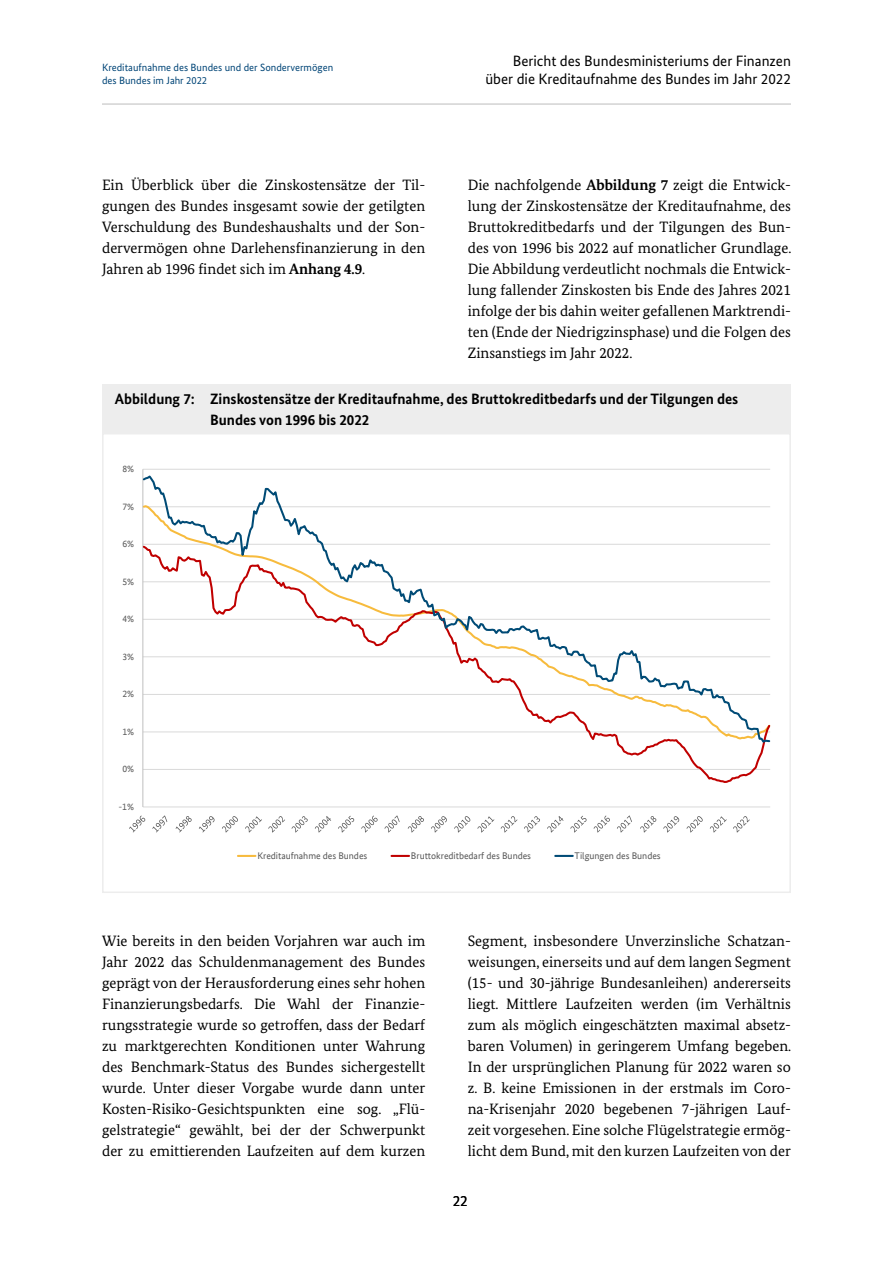
<style>
.page{position:relative;width:893px;height:1263px;background:#fff}
.page>*{position:absolute;margin:0;border:0;box-sizing:border-box;transform-origin:0 0}
.Zweispaltiger_Fließt{font:15px/21px "Bundes Serif";color:#000;text-align:justify}
.Diagrammüberschrift{font:700 15px/21px "Bundes Sans";color:#000}
.t1{font:15px/18px "Bundes Sans";color:#000;text-align:right}
.t2{font:10.5px/12.6px "Bundes Sans";color:#004577}
.t3{font:9.6px "Bundes Sans Office";letter-spacing:-.005em;color:#595959}
.s1{font-weight:700}
</style>
<div class="page">
<hr style="left:102px;top:103px;width:689px;height:2px;background:#dadada">
<div style="left:102px;top:384px;width:689px;height:49px;background:#ededed"></div>
<hr style="left:143px;top:807px;width:627px;height:1px;background:#d9d9d9">
<hr style="left:143px;top:469px;width:627px;height:1px;background:#d9d9d9">
<hr style="left:143px;top:469px;width:1px;height:338px;background:#bfbfbf">
<svg style="left:143px;top:744px;width:627px;height:40px"></svg>
<svg style="left:143px;top:474px;width:628px;height:270px"></svg>
<svg style="left:129px;top:815px;width:16px;height:17px"></svg>
<svg style="left:152px;top:815px;width:15px;height:17px"></svg>
<svg style="left:176px;top:816px;width:16px;height:16px"></svg>
<svg style="left:199px;top:816px;width:16px;height:16px"></svg>
<svg style="left:222px;top:816px;width:16px;height:16px"></svg>
<svg style="left:245px;top:816px;width:17px;height:16px"></svg>
<svg style="left:268px;top:816px;width:17px;height:16px"></svg>
<svg style="left:292px;top:816px;width:16px;height:16px"></svg>
<svg style="left:315px;top:816px;width:16px;height:16px"></svg>
<svg style="left:338px;top:816px;width:16px;height:16px"></svg>
<svg style="left:361px;top:815px;width:17px;height:17px"></svg>
<svg style="left:385px;top:815px;width:15px;height:17px"></svg>
<svg style="left:408px;top:816px;width:16px;height:16px"></svg>
<svg style="left:431px;top:816px;width:16px;height:16px"></svg>
<svg style="left:454px;top:816px;width:16px;height:16px"></svg>
<svg style="left:477px;top:816px;width:17px;height:16px"></svg>
<svg style="left:501px;top:816px;width:16px;height:16px"></svg>
<svg style="left:524px;top:816px;width:16px;height:16px"></svg>
<svg style="left:547px;top:816px;width:17px;height:16px"></svg>
<svg style="left:570px;top:816px;width:17px;height:16px"></svg>
<svg style="left:594px;top:815px;width:16px;height:17px"></svg>
<svg style="left:617px;top:815px;width:15px;height:17px"></svg>
<svg style="left:640px;top:816px;width:16px;height:16px"></svg>
<svg style="left:663px;top:816px;width:16px;height:16px"></svg>
<svg style="left:687px;top:816px;width:16px;height:16px"></svg>
<svg style="left:710px;top:816px;width:17px;height:16px"></svg>
<svg style="left:733px;top:816px;width:17px;height:16px"></svg>
<svg style="left:238px;top:855px;width:17px;height:2px"></svg>
<svg style="left:391px;top:855px;width:18px;height:2px"></svg>
<svg style="left:555px;top:855px;width:18px;height:2px"></svg>
<div style="left:102px;top:433px;width:689px;height:460px;border:2px solid #ededed"></div>
<p class="t2" style="left:102px;top:61px;width:233px">Kreditaufnahme des Bundes und der Sondervermögen des Bundes im Jahr 2022</p>
<p class="t1" style="left:485px;top:51px;width:307px">Bericht des Bundesministeriums der Finanzen über die Kreditaufnahme des Bundes im Jahr 2022</p>
<p class="Zweispaltiger_Fließt" style="left:102px;top:174px;width:325px">Ein Überblick über die Zinskostensätze der Til&shy;gungen des Bundes insgesamt sowie der getilgten Verschuldung des Bundeshaushalts und der Son&shy;dervermögen ohne Darlehensfinanzierung in den Jahren ab 1996 findet sich im <span class="s1">Anhang 4.9</span>.</p>
<p class="Zweispaltiger_Fließt" style="left:468px;top:174px;width:325px">Die nachfolgende <span class="s1">Abbildung 7</span> zeigt die Entwick&shy;lung der Zinskostensätze der Kreditaufnahme, des Bruttokreditbedarfs und der Tilgungen des Bun&shy;des von 1996 bis 2022 auf monatlicher Grundlage.<br>Die Abbildung verdeutlicht nochmals die Entwick&shy;lung fallender Zinskosten bis Ende des Jahres 2021 infolge der bis dahin weiter gefallenen Marktrendi&shy;ten (Ende der Niedrigzinsphase) und die Folgen des Zinsanstiegs im Jahr 2022.</p>
<p class="Diagrammüberschrift" style="left:210px;top:388px;width:530px;text-indent:-95px">Abbildung 7: Zinskostensätze der Kreditaufnahme, des Bruttokreditbedarfs und der Tilgungen des<br>Bundes von 1996 bis 2022</p>
<p class="t3" style="left:122px;top:463px;width:13px">8%</p>
<p class="t3" style="left:122px;top:501px;width:13px">7%</p>
<p class="t3" style="left:122px;top:538px;width:13px">6%</p>
<p class="t3" style="left:122px;top:576px;width:13px">5%</p>
<p class="t3" style="left:122px;top:613px;width:13px">4%</p>
<p class="t3" style="left:122px;top:651px;width:13px">3%</p>
<p class="t3" style="left:122px;top:688px;width:13px">2%</p>
<p class="t3" style="left:122px;top:726px;width:13px">1%</p>
<p class="t3" style="left:122px;top:763px;width:13px">0%</p>
<p class="t3" style="left:118px;top:801px;width:17px">-1%</p>
<p class="t3" style="left:257px;top:850px;width:112px">Kreditaufnahme des Bundes</p>
<p class="t3" style="left:411px;top:850px;width:122px">Bruttokreditbedarf des Bundes</p>
<p class="t3" style="left:575px;top:850px;width:88px">Tilgungen des Bundes</p>
<p class="Zweispaltiger_Fließt" style="left:102px;top:930px;width:325px">Wie bereits in den beiden Vorjahren war auch im Jahr 2022 das Schuldenmanagement des Bundes geprägt von der Herausforderung eines sehr hohen Finanzierungsbedarfs. Die Wahl der Finanzie&shy;rungsstrategie wurde so getroffen, dass der Bedarf zu marktgerechten Konditionen unter Wahrung des Benchmark-Status des Bundes sichergestellt wurde. Unter dieser Vorgabe wurde dann unter Kosten-Risiko-Gesichtspunkten eine sog. „Flü&shy;gelstrategie“ gewählt, bei der der Schwerpunkt der zu emittierenden Laufzeiten auf dem kurzen</p>
<p class="Zweispaltiger_Fließt" style="left:468px;top:930px;width:325px">Segment, insbesondere Unverzinsliche Schatzan&shy;weisungen, einerseits und auf dem langen Segment (15- und 30-jährige Bundesanleihen) andererseits liegt. Mittlere Laufzeiten werden (im Verhältnis zum als möglich eingeschätzten maximal absetz&shy;baren Volumen) in geringerem Umfang begeben.<br>In der ursprünglichen Planung für 2022 waren so z. B. keine Emissionen in der erstmals im Coro&shy;na-Krisenjahr 2020 begebenen 7-jährigen Lauf&shy;zeit vorgesehen. Eine solche Flügelstrategie ermög&shy;licht dem Bund, mit den kurzen Laufzeiten von der</p>
<p class="t1" style="left:453px;top:1192px;width:16px">22</p>
</div>
